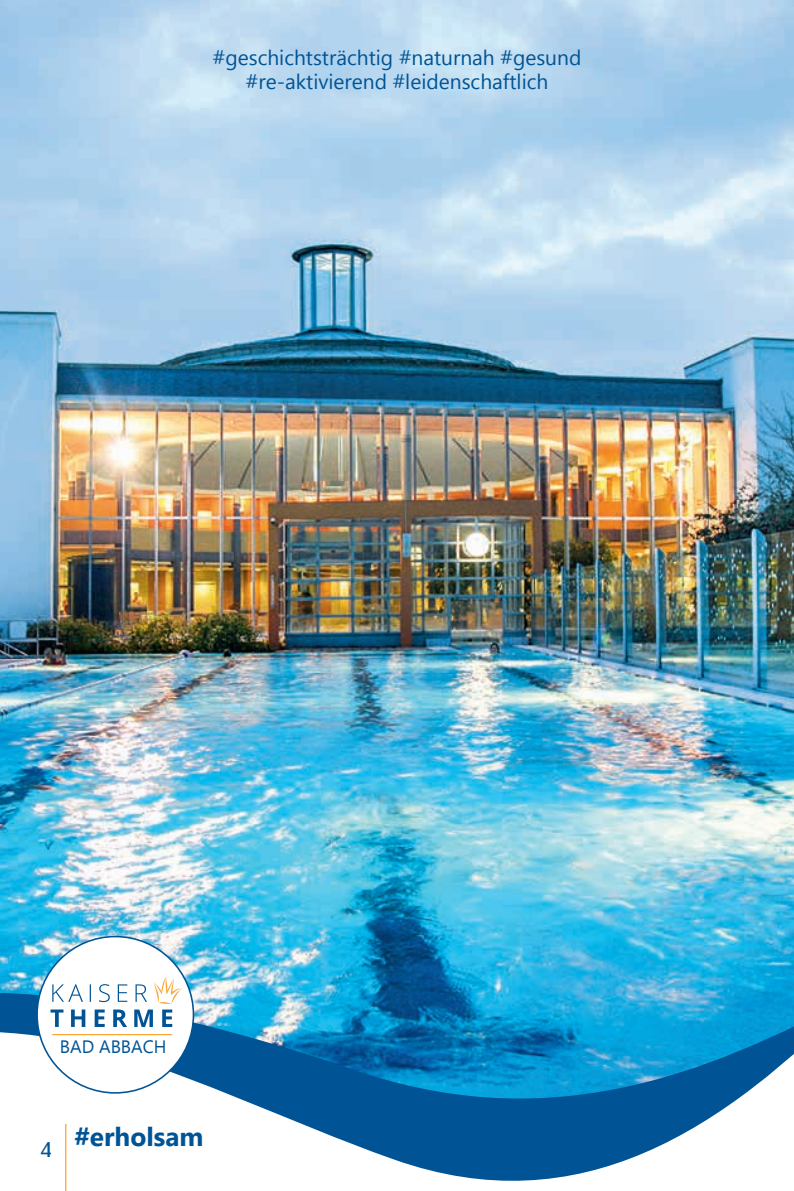
<style>
.page{position:relative;width:794px;height:1191px;background:#fff}
.page>*{position:absolute;margin:0;border:0;box-sizing:border-box;transform-origin:0 0}
.t1{font:700 26.25px "Gadugi";color:#005495}
.t2{font:21px/24.5px "Gadugi";color:#005495;text-align:center}
.t3{font:21px "Bad Birnbach Susan";color:#005495}
.t4{font:17.85px "Gadugi";color:#005495}
</style>
<div class="page">
<img style="left:0;top:0;width:794px;height:975px">
<svg style="left:0;top:975px;width:794px;height:216px"></svg>
<div style="left:37px;top:936px;width:156px;height:156px;background:#fff;border-radius:50%"></div>
<svg style="left:52px;top:984px;width:31px;height:17px"></svg>
<svg style="left:90px;top:984px;width:1px;height:17px"></svg>
<svg style="left:99px;top:984px;width:11px;height:18px"></svg>
<svg style="left:118px;top:984px;width:9px;height:17px"></svg>
<svg style="left:50px;top:1009px;width:13px;height:18px"></svg>
<svg style="left:71px;top:1009px;width:14px;height:18px"></svg>
<svg style="left:95px;top:1009px;width:10px;height:18px"></svg>
<svg style="left:113px;top:1009px;width:14px;height:18px"></svg>
<svg style="left:134px;top:977px;width:48px;height:50px"></svg>
<hr style="left:52px;top:1034px;width:120px;height:1px;background:#faa633">
<hr style="left:65px;top:1124px;width:1px;height:67px;background:#faa633">
<p class="t2" style="left:213px;top:45px;width:370px">#geschichtsträchtig #naturnah #gesund #re-aktivierend #leidenschaftlich</p>
<p class="t4" style="left:60px;top:1035px;width:108px">BAD ABBACH</p>
<p class="t3" style="left:41px;top:1135px;width:13px">4</p>
<p class="t1" style="left:74px;top:1120px;width:131px">#erholsam</p>
</div>
